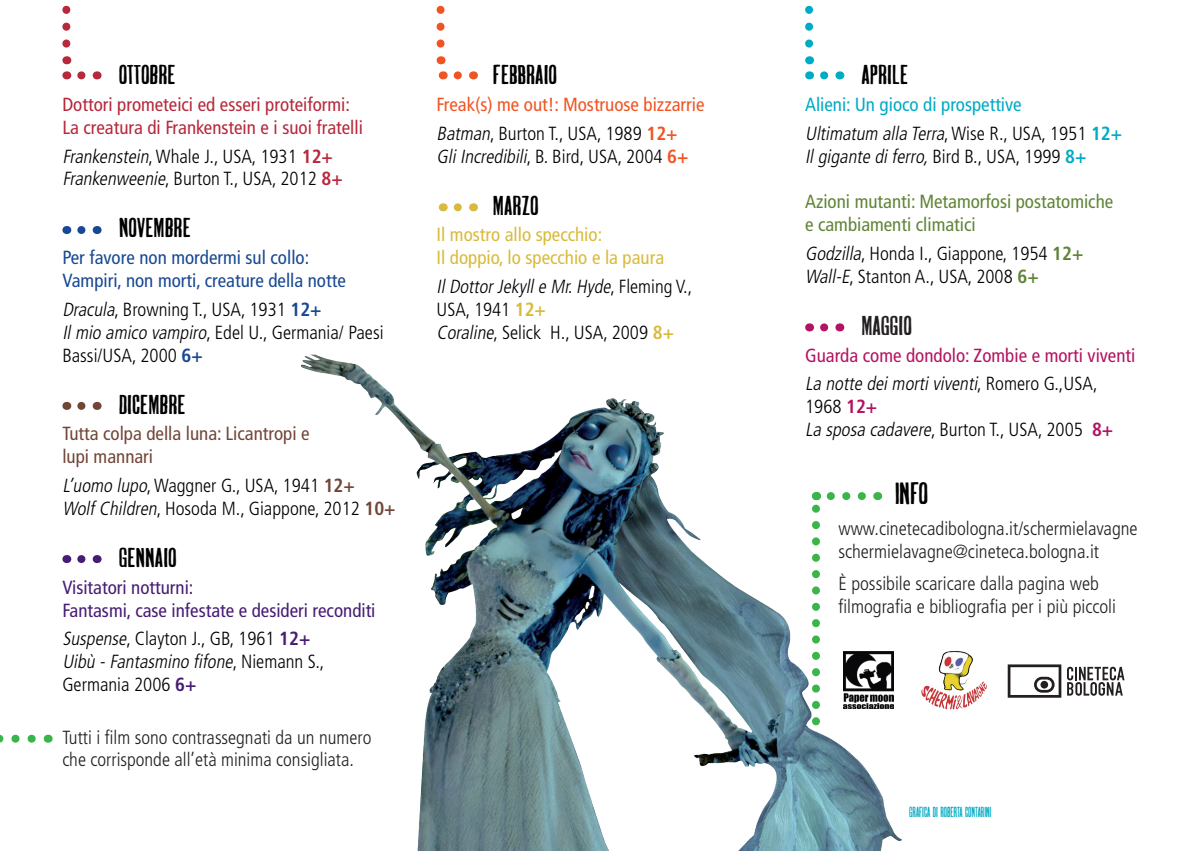
<style>
.page{position:relative;width:1202px;height:851px;background:#fff}
.page>*{position:absolute;margin:0;border:0;box-sizing:border-box;transform-origin:0 0}
.t1{font:34px "Gothic XS Hand Fill";color:#000;scale:1.4 1}
.t2{font:30px "Gothic XS Hand Fill";color:#000;scale:1.4 1}
.t3{font:30px "Gothic XS Hand Fill";color:#231f20;scale:1.4 1}
.t4{font:300 condensed 19px/22.8px "Frutiger";color:#000}
.t5{font:300 condensed 19px/22.8px "Frutiger";color:#231f20}
.t6{font:condensed 19px/22.8px "Frutiger";color:#b6283b}
.t7{font:condensed 19px/28.8px "Frutiger";color:#b31361}
.t8{font:condensed 19px/22.8px "Frutiger";color:#184893}
.t9{font:condensed 19px/28.8px "Frutiger";color:#00abc5}
.t10{font:condensed 19px/28.8px "Frutiger";color:#f15422}
.t11{font:condensed 19px/22.8px "Frutiger";color:#461c74}
.t12{font:condensed 19px/22.8px "Frutiger";color:#608436}
.t13{font:condensed 19px/22.8px "Frutiger";color:#d8bb3c}
.t14{font:condensed 19px/22.8px "Frutiger";color:#714638}
.t15{font:italic 300 condensed 19px "Frutiger";color:#000}
.t16{font:16px "Gothic XS Hand Fill";color:#00abc5}
.s1{font-style:italic}
.s2{font-weight:700;color:#b6283b}
.s3{font-weight:700;color:#184893}
.s4{font-weight:700;color:#714638}
.s5{font-weight:700;color:#461c74}
.s6{font-weight:300;font-style:italic;color:#000}
.s7{font-weight:300;color:#000}
.s8{font-weight:700}
.s9{font-weight:700;color:#f15422}
.s10{font-weight:700;color:#d8bb3c}
.s11{font-style:normal}
.s12{font-weight:700;font-style:normal;color:#00abc5}
.s13{font-weight:700;color:#608436}
.s14{font-weight:700;color:#b31361}
</style>
<div class="page">
<img style="left:301px;top:354px;width:601px;height:496px">
<img style="left:921px;top:651px;width:66px;height:59px">
<img style="left:862px;top:652px;width:32px;height:56px">
<svg style="left:77px;top:71px;width:4px;height:8px"></svg>
<svg style="left:77px;top:226px;width:4px;height:8px"></svg>
<svg style="left:77px;top:402px;width:4px;height:8px"></svg>
<svg style="left:77px;top:555px;width:4px;height:8px"></svg>
<svg style="left:453px;top:71px;width:5px;height:8px"></svg>
<svg style="left:820px;top:71px;width:4px;height:8px"></svg>
<svg style="left:453px;top:203px;width:5px;height:8px"></svg>
<svg style="left:62px;top:5px;width:8px;height:39px"></svg>
<svg style="left:437px;top:5px;width:8px;height:39px"></svg>
<svg style="left:805px;top:5px;width:8px;height:39px"></svg>
<svg style="left:812px;top:492px;width:50px;height:294px"></svg>
<svg style="left:820px;top:323px;width:4px;height:8px"></svg>
<svg style="left:0;top:734px;width:32px;height:8px"></svg>
<svg style="left:1008px;top:664px;width:53px;height:33px"></svg>
<div style="left:1040px;top:680px;width:8px;height:8px;background:#231f20;border-radius:50%"></div>
<svg style="left:1067px;top:666px;width:57px;height:29px"></svg>
<h2 class="t2" style="left:119px;top:61px;width:42px">OTTOBRE</h2>
<p class="t6" style="left:62px;top:93px;width:302px">Dottori prometeici ed esseri proteiformi:<br>La creatura di Frankenstein e i suoi fratelli</p>
<p class="t4" style="left:62px;top:145px;width:282px"><span class="s1">Frankenstein</span>, Whale J., USA, 1931 <span class="s2">12+<br></span><span class="s1">Frankenweenie</span>, Burton T., USA, 2012 <span class="s2">8+</span></p>
<h2 class="t2" style="left:119px;top:215px;width:53px">NOVEMBRE</h2>
<p class="t8" style="left:62px;top:246px;width:285px">Per favore non mordermi sul collo:<br>Vampiri, non morti, creature della notte</p>
<p class="t4" style="left:62px;top:298px;width:323px"><span class="s1">Dracula</span>, Browning T., USA, 1931 <span class="s3">12+<br></span><span class="s1">Ilmio amico vampiro</span>, Edel U., Germania/ Paesi<br>Bassi/USA, 2000 <span class="s3">6+</span></p>
<h2 class="t2" style="left:119px;top:391px;width:49px">DICEMBRE</h2>
<p class="t14" style="left:62px;top:422px;width:249px">Tutta colpa della luna: Licantropi e lupi mannari</p>
<p class="t4" style="left:62px;top:474px;width:335px"><span class="s1">L’uomo lupo</span>, Waggner G., USA, 1941 <span class="s4">12+<br></span><span class="s1">WolfChildren</span>, Hosoda M., Giappone, 2012 <span class="s4">10+</span></p>
<h2 class="t2" style="left:119px;top:544px;width:43px">GENNAIO</h2>
<p class="t11" style="left:62px;top:575px;width:315px">Visitatori notturni:<br>Fantasmi, case infestate e desideri reconditi</p>
<p class="t4" style="left:62px;top:627px;width:264px"><span class="s1">Suspense</span>, Clayton J., GB, 1961 <span class="s5">12+<br></span><span class="s1">Uibù -Fantasmino fifone</span>, N i e m a n n S . ,<br>Germania 2006 <span class="s5">6+</span></p>
<p class="t5" style="left:62px;top:725px;width:311px">Tutti i film sono contrassegnati da un numero che corrisponde all’età minima consigliata.</p>
<h2 class="t2" style="left:493px;top:61px;width:47px">FEBBRAIO</h2>
<p class="t10" style="left:437px;top:90px;width:269px">Freak(s) me out!: Mostruose bizzarrie<br><span class="s6">Batman</span><span class="s7">, Burton T., USA, 1989</span> <span class="s8">12+</span></p>
<p class="t4" style="left:437px;top:145px;width:253px"><span class="s1">GliIncredibili</span>, B. Bird, USA, 2004 <span class="s9">6+</span></p>
<h2 class="t2" style="left:493px;top:192px;width:34px">MARZO</h2>
<p class="t13" style="left:437px;top:223px;width:229px">Il mostro allo specchio:<br>Il doppio, lo specchio e la paura</p>
<p class="t4" style="left:437px;top:275px;width:257px"><span class="s1">IlDottorJekylle Mr.Hyde</span>, F l e m i n g V. ,<br>USA, 1941 <span class="s10">12+<br></span><span class="s1">Coraline</span>, Selick H., USA, 2009 <span class="s10">8+</span></p>
<h2 class="t2" style="left:861px;top:61px;width:35px">APRILE</h2>
<p class="t9" style="left:805px;top:90px;width:319px">Alieni: Un gioco di prospettive<br><span class="s6">Ultimatum alla Terra</span><span class="s7">, W i s e R . , U SA, 1 9 5 1</span> <span class="s8">1 2 +</span></p>
<p class="t15" style="left:805px;top:145px;width:283px">Ilgigante diferro,<span class="s11">B i rd B . , U SA, 1 9 9 9</span> <span class="s12">8 +</span></p>
<p class="t12" style="left:805px;top:190px;width:310px">Azioni mutanti: Metamorfosi postatomiche e cambiamenti climatici</p>
<p class="t4" style="left:805px;top:242px;width:280px"><span class="s1">Godzilla</span>, Honda I., Giappone, 1954 <span class="s13">12+<br></span><span class="s1">Wall-E</span>, Stanton A., USA, 2008 <span class="s13">6+</span></p>
<h2 class="t3" style="left:861px;top:312px;width:38px">MAGGIO</h2>
<p class="t7" style="left:805px;top:340px;width:332px">Guarda come dondolo: Zombie e morti viventi<br><span class="s6">La notte deimortiviventi</span><span class="s7">, R o m e r o G . , U S A ,</span></p>
<p class="t4" style="left:805px;top:395px;width:310px">1968 <span class="s14">12+<br></span><span class="s1">La sposa cadavere</span>, Burton T., USA, 2005 <span class="s14">8+</span></p>
<h1 class="t1" style="left:895px;top:478px;width:19px">INFO</h1>
<p class="t5" style="left:838px;top:517px;width:301px">www.cinetecadibologna.it/schermielavagne schermielavagne@cineteca.bologna.it</p>
<p class="t5" style="left:838px;top:572px;width:279px">è possibile scaricare dalla pagina web filmografia e bibliografia per i più piccoli</p>
<p class="t16" style="left:909px;top:805px;width:83px">GRAFICA DI ROBERTA CONTARINI</p>
</div>
